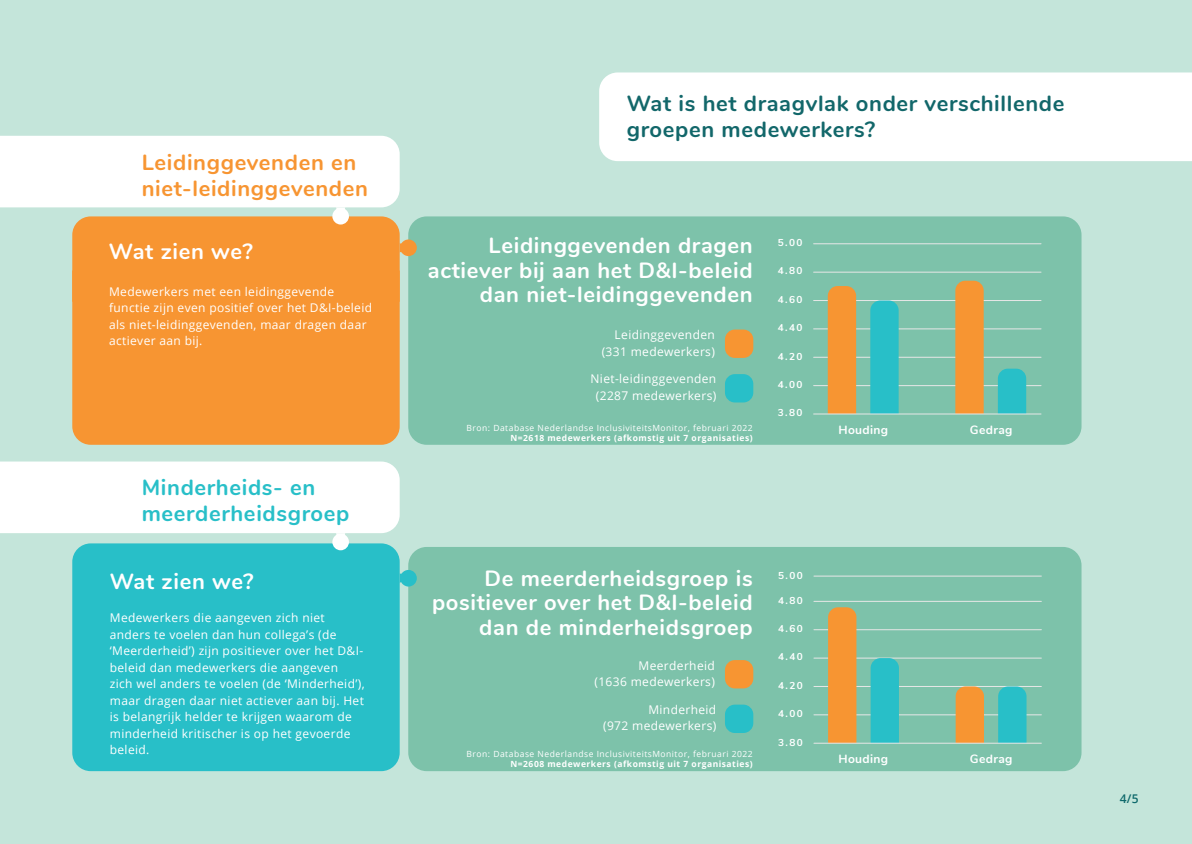
<style>
.page{position:relative;width:1192px;height:844px;background:#fff}
.page>*{position:absolute;margin:0;border:0;box-sizing:border-box;transform-origin:0 0}
.t1{font:700 22px/24.5px "Nunito";letter-spacing:.03em;color:#fff;text-align:right}
.t2{font:700 22px/26px "Nunito";letter-spacing:.03em;color:#12676a}
.t3{font:700 22px/26px "Nunito";letter-spacing:.03em;color:#f79532}
.t4{font:700 22px/26px "Nunito";letter-spacing:.03em;color:#28bfc8}
.t5{font:12px/16.5px "Open Sans";letter-spacing:.03em;color:#fff;text-align:right}
.t6{font:700 12px "Nunito";letter-spacing:.03em;color:#fff}
.t7{font:600 12px "Open Sans";color:#0e696b}
.t8{font:700 10px "Nunito";letter-spacing:.14em;color:#fff}
.t9{font:8.5px "Open Sans";letter-spacing:.06em;color:#fff}
.t10{font:700 8.5px "Open Sans";letter-spacing:.06em;color:#fff}
</style>
<div class="page">
<div style="left:0;top:0;width:1192px;height:843px;background:#c4e5da"></div>
<div style="left:408px;top:216px;width:674px;height:228px;background:#7dc2aa;border-radius:18px"></div>
<div style="left:408px;top:547px;width:674px;height:224px;background:#7dc2aa;border-radius:18px"></div>
<div style="left:72px;top:543px;width:328px;height:228px;background:#28bfc8;border-radius:18px"></div>
<hr style="left:814px;top:385px;width:227px;height:1px;background:#e7e7e7">
<hr style="left:814px;top:356px;width:227px;height:1px;background:#e7e7e7">
<hr style="left:814px;top:328px;width:227px;height:1px;background:#e7e7e7">
<hr style="left:814px;top:300px;width:227px;height:1px;background:#e7e7e7">
<hr style="left:814px;top:271px;width:227px;height:1px;background:#e7e7e7">
<hr style="left:814px;top:243px;width:227px;height:1px;background:#e7e7e7">
<div style="left:828px;top:286px;width:28px;height:127px;background:#f79532"></div>
<svg style="left:870px;top:300px;width:29px;height:113px;background:#2cbfc7"></svg>
<svg style="left:955px;top:280px;width:29px;height:133px;background:#f29636"></svg>
<svg style="left:998px;top:368px;width:28px;height:45px"></svg>
<hr style="left:814px;top:413px;width:227px;height:1px;background:#e7e7e7">
<div style="left:725px;top:329px;width:28px;height:29px;background:#f79532;border-radius:10px"></div>
<div style="left:725px;top:374px;width:28px;height:28px;background:#28bfc8;border-radius:10px"></div>
<div style="left:725px;top:660px;width:28px;height:28px;background:#f79532;border-radius:10px"></div>
<div style="left:725px;top:704px;width:28px;height:28px;background:#28bfc8;border-radius:10px"></div>
<svg style="left:400px;top:569px;width:17px;height:17px"></svg>
<div style="left:599px;top:72px;width:593px;height:89px;background:#fff"></div>
<div style="left:72px;top:302px;width:328px;height:142px;background:#f79532"></div>
<hr style="left:814px;top:714px;width:227px;height:1px;background:#e7e7e7">
<hr style="left:814px;top:685px;width:227px;height:1px;background:#e7e7e7">
<hr style="left:814px;top:657px;width:227px;height:1px;background:#e7e7e7">
<hr style="left:814px;top:629px;width:227px;height:1px;background:#e7e7e7">
<hr style="left:814px;top:600px;width:227px;height:1px;background:#e7e7e7">
<hr style="left:814px;top:575px;width:227px;height:1px;background:#e7e7e7">
<div style="left:828px;top:607px;width:28px;height:135px;background:#f79532"></div>
<div style="left:871px;top:658px;width:28px;height:84px;background:#28bfc8"></div>
<div style="left:956px;top:686px;width:28px;height:56px;background:#f79532"></div>
<svg style="left:998px;top:686px;width:28px;height:56px;background:#2cbfc7"></svg>
<hr style="left:814px;top:742px;width:227px;height:1px;background:#e7e7e7">
<svg style="left:0;top:461px;width:400px;height:89px"></svg>
<svg style="left:0;top:136px;width:417px;height:166px"></svg>
<h1 class="t3" style="left:142px;top:148px;width:228px">Leidinggevenden en niet-leidinggevenden</h1>
<h1 class="t1" style="left:109px;top:238px;width:145px">Wat zien we?</h1>
<p class="t5" style="left:109px;top:283px;width:264px;text-align:left">Medewerkers met een leidinggevende functie zijn even positief over het D&amp;I-beleid als niet-leidinggevenden, maar dragen daar actiever aan bij.</p>
<h1 class="t4" style="left:142px;top:473px;width:209px">Minderheids- en meerderheidsgroep</h1>
<h1 class="t1" style="left:110px;top:567px;width:145px">Wat zien we?</h1>
<p class="t5" style="left:110px;top:609px;width:256px;text-align:left">Medewerkers die aangeven zich niet anders te voelen dan hun collega’s (de ‘Meerderheid’) zijn positiever over het D&amp;I&shy;beleid dan medewerkers die aangeven<br>zich wel anders te voelen (de ‘Minderheid’), maar dragen daar niet actiever aan bij. Het is belangrijk helder te krijgen waarom de minderheid kritischer is op het gevoerde beleid.</p>
<h1 class="t2" style="left:627px;top:89px;width:439px">Wat is het draagvlak onder verschillende groepen medewerkers?</h1>
<h1 class="t1" style="left:428px;top:232px;width:326px">Leidinggevenden dragen actiever bij aan het D&amp;I-beleid dan niet-leidinggevenden</h1>
<p class="t5" style="left:602px;top:326px;width:115px">Leidinggevenden (331 medewerkers)</p>
<p class="t5" style="left:591px;top:370px;width:127px;text-align:center">Niet-leidinggevenden (2287 medewerkers)</p>
<p class="t9" style="left:467px;top:421px;width:288px">Bron: Database Nederlandse InclusiviteitsMonitor, februari 2022</p>
<p class="t10" style="left:510px;top:431px;width:244px">N=2618 medewerkers (afkomstig uit 7 organisaties)</p>
<p class="t8" style="left:778px;top:235px;width:26px">5.00</p>
<p class="t8" style="left:778px;top:263px;width:26px">4.80</p>
<p class="t8" style="left:778px;top:292px;width:26px">4.60</p>
<p class="t8" style="left:778px;top:320px;width:26px">4.40</p>
<p class="t8" style="left:778px;top:348px;width:26px">4.20</p>
<p class="t8" style="left:778px;top:377px;width:26px">4.00</p>
<p class="t8" style="left:778px;top:405px;width:26px">3.80</p>
<p class="t6" style="left:838px;top:421px;width:51px">Houding</p>
<h1 class="t1" style="left:432px;top:564px;width:322px">De meerderheidsgroep is positiever over het D&amp;I-beleid dan de minderheidsgroep</h1>
<p class="t5" style="left:594px;top:656px;width:122px">Meerderheid<br>(1636 medewerkers)</p>
<p class="t5" style="left:603px;top:700px;width:115px">Minderheid<br>(972 medewerkers)</p>
<p class="t9" style="left:467px;top:747px;width:288px">Bron: Database Nederlandse InclusiviteitsMonitor, februari 2022</p>
<p class="t10" style="left:510px;top:758px;width:244px">N=2608 medewerkers (afkomstig uit 7 organisaties)</p>
<p class="t8" style="left:778px;top:568px;width:26px">5.00</p>
<p class="t8" style="left:778px;top:592px;width:26px">4.80</p>
<p class="t8" style="left:778px;top:621px;width:26px">4.60</p>
<p class="t8" style="left:778px;top:649px;width:26px">4.40</p>
<p class="t8" style="left:778px;top:677px;width:26px">4.20</p>
<p class="t8" style="left:778px;top:706px;width:26px">4.00</p>
<p class="t8" style="left:778px;top:734px;width:26px">3.80</p>
<p class="t6" style="left:838px;top:750px;width:51px">Houding</p>
<p class="t6" style="left:970px;top:421px;width:44px">Gedrag</p>
<p class="t6" style="left:970px;top:750px;width:44px">Gedrag</p>
<p class="t7" style="left:1120px;top:790px;width:21px">4/5</p>
</div>
